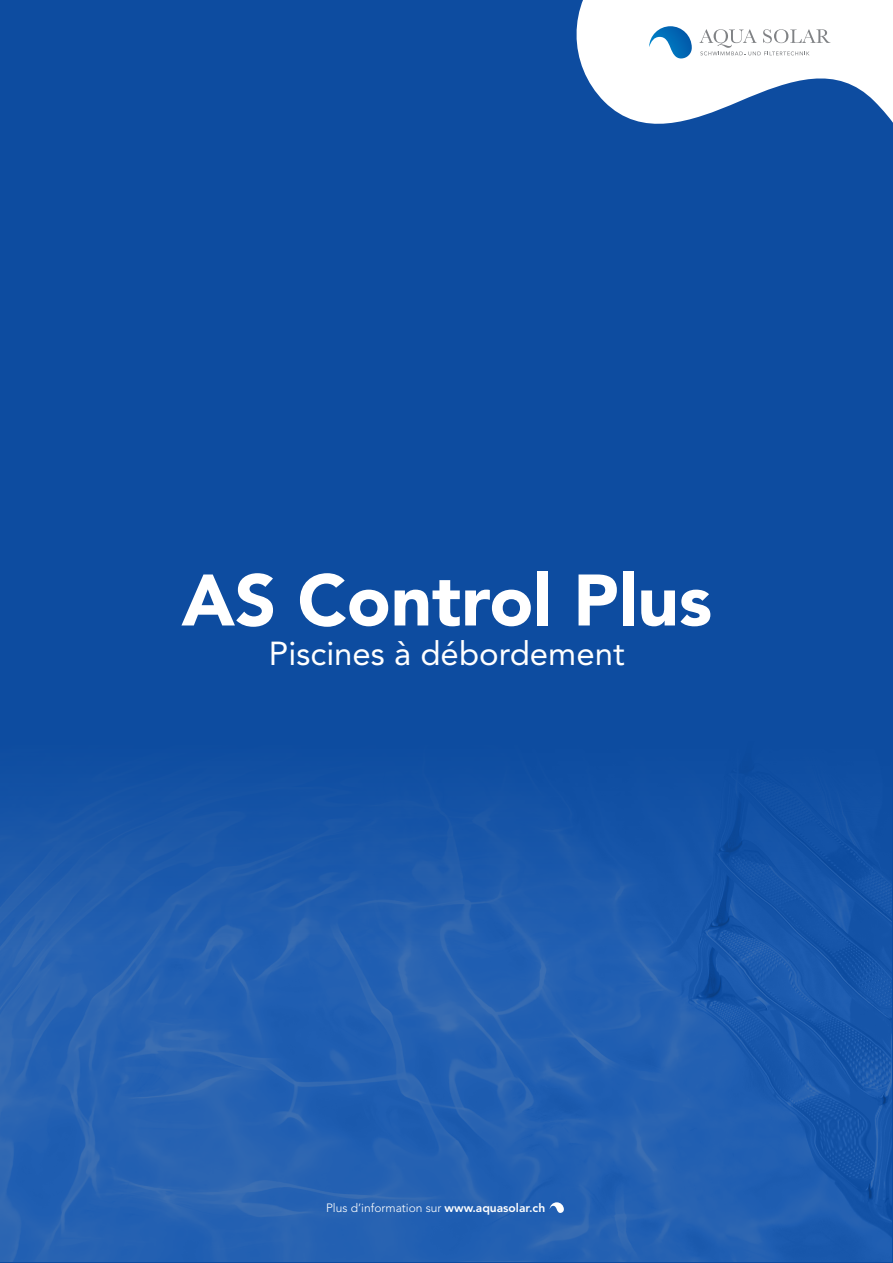
<style>
.page{position:relative;width:893px;height:1263px;background:#0d4ca0}
.page>*{position:absolute;margin:0;border:0;box-sizing:border-box;transform-origin:0 0}
.t1{font:900 72px "Avenir";color:#fff}
.t2{font:33px "Avenir";color:#fff}
.t3{font:300 12px "Avenir";color:#fff}
.s1{font-weight:800}
</style>
<div class="page">
<img style="left:0;top:788px;width:892px;height:474px">
<svg style="left:576px;top:0;width:317px;height:124px;fill:#fff"></svg>
<svg style="left:649px;top:26px;width:43px;height:32px"></svg>
<svg style="left:699px;top:29px;width:131px;height:26px;background:#eaeaeb"></svg>
<svg style="left:550px;top:1202px;width:14px;height:11px"></svg>
<h1 class="t1" style="left:181px;top:557px;width:532px">AS Control Plus</h1>
<h2 class="t2" style="left:269px;top:634px;width:357px">Piscines à débordement</h2>
<p class="t3" style="left:326px;top:1200px;width:221px">Plus d’information sur <span class="s1">www.aquasolar.ch</span></p>
</div>
